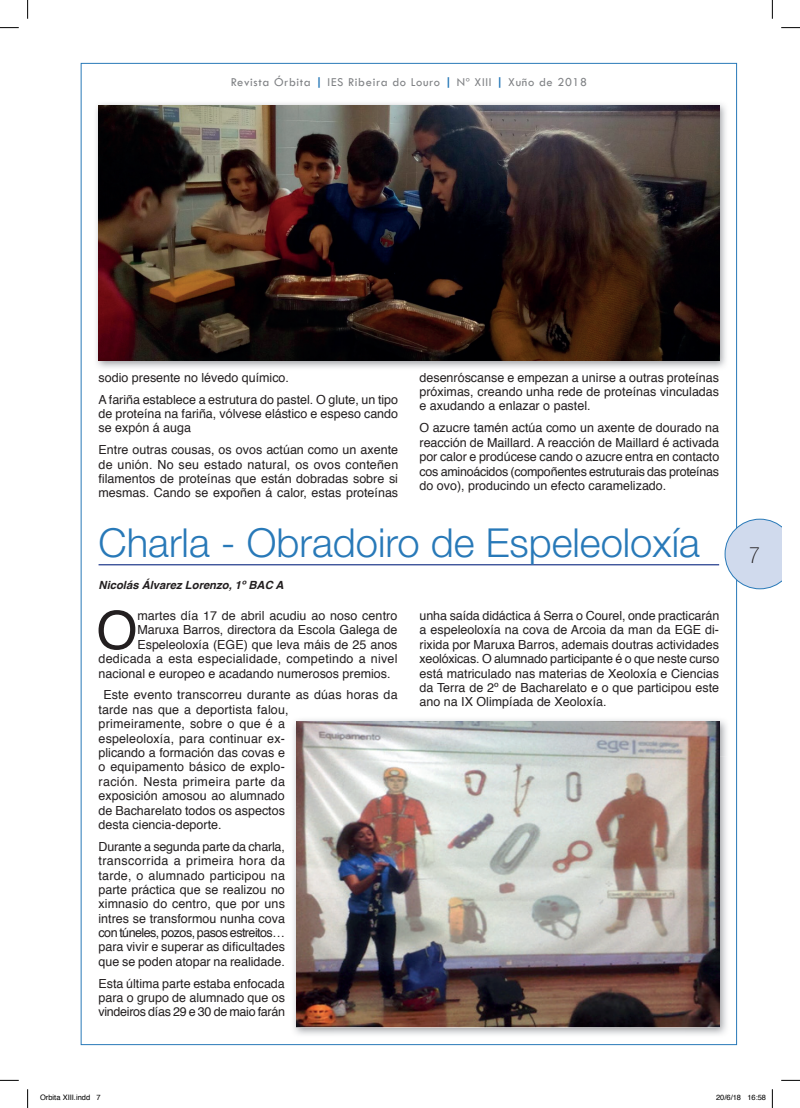
<style>
.page{position:relative;width:800px;height:1108px;background:#fff}
.page>*{position:absolute;margin:0;border:0;box-sizing:border-box;transform-origin:0 0}
.t1{font:52.62px "Helvetica";color:#231f20}
.t2{font:300 40px "Helvetica Neue";color:#2879b8}
.t3{font:12.5px/14.4px "Helvetica";color:#231f20;text-align:justify}
.t4{font:12.5px "Tw Cen";letter-spacing:.05em;color:#808285}
.t5{font:12.5px "Helvetica";letter-spacing:.02em;color:#231f20}
.t6{font:italic 700 11.25px "Helvetica";color:#231f20}
.t7{font:7.5px "Helvetica";color:#000}
.s1{font-weight:700;color:#2879b8}
</style>
<div class="page">
<svg style="left:724px;top:519px;width:57px;height:70px;background:#d0dbed"></svg>
<hr style="left:98px;top:564px;width:621px;height:1px;background:#253f8e">
<img style="left:96px;top:103px;width:630px;height:265px">
<img style="left:98px;top:106px;width:620px;height:255px">
<img style="left:293px;top:719px;width:434px;height:37px">
<img style="left:685px;top:756px;width:42px;height:279px">
<img style="left:296px;top:722px;width:423px;height:305px">
<svg style="left:0;top:27px;width:19px;height:1px"></svg>
<svg style="left:781px;top:27px;width:18px;height:1px"></svg>
<svg style="left:0;top:1080px;width:19px;height:1px"></svg>
<svg style="left:781px;top:1080px;width:18px;height:1px"></svg>
<svg style="left:27px;top:0;width:1px;height:19px"></svg>
<svg style="left:27px;top:1089px;width:1px;height:19px"></svg>
<svg style="left:771px;top:0;width:1px;height:19px"></svg>
<svg style="left:771px;top:1089px;width:1px;height:19px"></svg>
<p class="t4" style="left:231px;top:74px;width:357px">Revista Órbita <span class="s1">|</span> IES Ribeira do Louro <span class="s1">|</span> Nº XIII <span class="s1">|</span> Xuño de 2018</p>
<p class="t3" style="left:98px;top:367px;width:301px;line-height:21.9px">sodio presente no lévedo químico.<br>A fariña establece a estrutura do pastel. O glute, un tipo</p>
<p class="t3" style="left:98px;top:407px;width:301px">de proteína na fariña, vólvese elástico e espeso cando se expón á auga</p>
<p class="t3" style="left:98px;top:443px;width:301px">Entre outras cousas, os ovos actúan como un axente de unión. No seu estado natural, os ovos conteñen filamentos de proteínas que están dobradas sobre si mesmas. Cando se expoñen á calor, estas proteínas</p>
<p class="t3" style="left:419px;top:370px;width:301px">desenróscanse e empezan a unirse a outras proteínas próximas, creando unha rede de proteínas vinculadas e axudando a enlazar o pastel.</p>
<p class="t3" style="left:419px;top:421px;width:301px">O azucre tamén actúa como un axente de dourado na reacción de Maillard. A reacción de Maillard é activada por calor e prodúcese cando o azucre entra en contacto cos aminoácidos (compoñentes estruturais das proteínas do ovo), producindo un efecto caramelizado.</p>
<h2 class="t2" style="left:98px;top:518px;width:662px">Charla - Obradoiro de Espeleoloxía <sub>7</sub></h2>
<p class="t6" style="left:98px;top:576px;width:186px">Nicolás Álvarez Lorenzo, 1º BAC A</p>
<h1 class="t1" style="left:96px;top:590px;width:42px">O</h1>
<p class="t3" style="left:137px;top:609px;width:261px">martes día 17 de abril acudiu ao noso centro</p>
<p class="t3" style="left:137px;top:623px;width:261px">Maruxa Barros, directora da Escola Galega de</p>
<p class="t3" style="left:137px;top:637px;width:261px">Espeleoloxía (EGE) que leva máis de 25 anos</p>
<p class="t5" style="left:98px;top:649px;width:300px">dedicada a esta especialidade, competindo a nivel</p>
<p class="t3" style="left:98px;top:666px;width:293px">nacional e europeo e acadando numerosos premios.</p>
<p class="t3" style="left:98px;top:688px;width:300px;text-align:left;text-indent:5px">Este evento transcorreu durante as dúas horas da tarde nas que a deportista falou,<br>primeiramente, sobre o que é a<br>espeleoloxía, para continuar ex-<br>plicando a formación das covas e<br>o equipamento básico de explo-<br>ración. Nesta primeira parte da<br>exposición amosou ao alumnado<br>de Bacharelato todos os aspectos<br>desta ciencia-deporte.</p>
<p class="t3" style="left:98px;top:839px;width:188px">Durante a segunda parte da charla, transcorrida a primeira hora da tarde, o alumnado participou na parte práctica que se realizou no ximnasio do centro, que por uns intres se transformou nunha cova con túneles, pozos, pasos estreitos… para vivir e superar as dificultades que se poden atopar na realidade.</p>
<p class="t3" style="left:98px;top:976px;width:188px">Esta última parte estaba enfocada para o grupo de alumnado que os vindeiros días 29 e 30 de maio farán</p>
<p class="t3" style="left:419px;top:609px;width:301px">unha saída didáctica á Serra o Courel, onde practicarán a espeleoloxía na cova de Arcoia da man da EGE di&shy;rixida por Maruxa Barros, ademais doutras actividades xeolóxicas. O alumnado participante é o que neste curso está matriculado nas materias de Xeoloxía e Ciencias da Terra de 2º de Bacharelato e o que participou este ano na IX Olimpíada de Xeoloxía.</p>
<p class="t7" style="left:40px;top:1092px;width:62px">Orbita XIII.indd 7</p>
<p class="t7" style="left:715px;top:1092px;width:52px">20/6/18 16:58</p>
</div>
